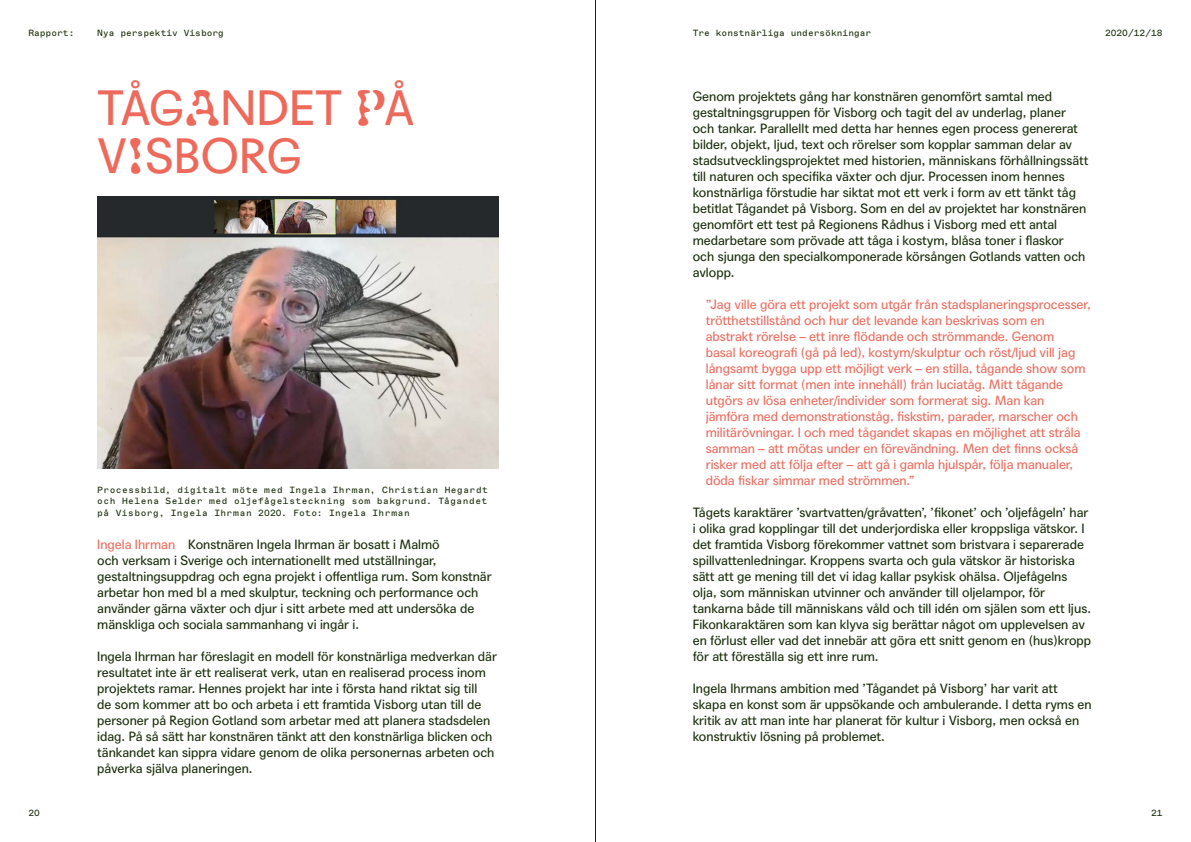
<style>
.page{position:relative;width:1191px;height:842px;background:#fff}
.page>*{position:absolute;margin:0;border:0;box-sizing:border-box;transform-origin:0 0}
.t1{font:48px/48px "Agipo";color:#ed6a5b}
.t2{font:13px/16px "Agipo";color:#182c09}
.t3{font:13px/16px "Agipo";color:#ed6a5b}
.t4{font:9px/11.5px "Marfa Pre Mono";color:#182c09;text-align:justify}
.s1{font-family:"Version 2 A"}
.s2{color:#ed6a5b}
</style>
<div class="page">
<hr style="left:595px;top:0;width:1px;height:842px;background:#182c09">
<img style="left:97px;top:197px;width:401px;height:272px">
<p class="t4" style="left:28px;top:27px;width:48px">Rapport:</p>
<p class="t4" style="left:97px;top:27px;width:128px">Nya perspektiv Visborg</p>
<p class="t4" style="left:693px;top:27px;width:180px">Tre konstnärliga undersökningar</p>
<p class="t4" style="left:1105px;top:27px;width:59px">2020/12/18</p>
<h1 class="t1" style="left:97px;top:80px;width:319px">TÅG<span class="s1">A</span>NDET <span class="s1">P</span>Å<br>V<span class="s1">I</span>SBORG</h1>
<p class="t4" style="left:97px;top:484px;width:392px">Processbild, digitalt möte med Ingela Ihrman, Christian Hegardt och Helena Selder med oljefågelsteckning som bakgrund. Tågandet på Visborg, Ingela Ihrman 2020. Foto: Ingela Ihrman</p>
<p class="t2" style="left:97px;top:535px;width:396px"><span class="s2">Ingela Ihrman</span> Konstnären Ingela Ihrman är bosatt i Malmö<br>och verksam i Sverige och internationellt med utställningar, gestaltningsuppdrag och egna projekt i offentliga rum. Som konstnär arbetar hon med bl a med skulptur, teckning och performance och använder gärna växter och djur i sitt arbete med att undersöka de mänskliga och sociala sammanhang vi ingår i.</p>
<p class="t2" style="left:97px;top:647px;width:401px">Ingela Ihrman har föreslagit en modell för konstnärliga medverkan där resultatet inte är ett realiserat verk, utan en realiserad process inom projektets ramar. Hennes projekt har inte i första hand riktat sig till<br>de som kommer att bo och arbeta i ett framtida Visborg utan till de personer på Region Gotland som arbetar med att planera stadsdelen idag. På så sätt har konstnären tänkt att den konstnärliga blicken och tänkandet kan sippra vidare genom de olika personernas arbeten och påverka själva planeringen.</p>
<p class="t2" style="left:693px;top:87px;width:397px">Genom projektets gång har konstnären genomfört samtal med gestaltningsgruppen för Visborg och tagit del av underlag, planer och tankar. Parallellt med detta har hennes egen process genererat bilder, objekt, ljud, text och rörelser som kopplar samman delar av stadsutvecklingsprojektet med historien, människans förhållningssätt till naturen och specifika växter och djur. Processen inom hennes konstnärliga förstudie har siktat mot ett verk i form av ett tänkt tåg betitlat Tågandet på Visborg. Som en del av projektet har konstnären genomfört ett test på Regionens Rådhus i Visborg med ett antal medarbetare som prövade att tåga i kostym, blåsa toner i flaskor och sjunga den specialkomponerade körsången Gotlands vatten och avlopp.</p>
<p class="t3" style="left:706px;top:295px;width:386px">”Jag ville göra ett projekt som utgår från stadsplaneringsprocesser, trötthetstillstånd och hur det levande kan beskrivas som en abstrakt rörelse – ett inre flödande och strömmande. Genom<br>basal koreografi (gå på led), kostym/skulptur och röst/ljud vill jag långsamt bygga upp ett möjligt verk – en stilla, tågande show som lånar sitt format (men inte innehåll) från luciatåg. Mitt tågande utgörs av lösa enheter/individer som formerat sig. Man kan jämföra med demonstrationståg, fiskstim, parader, marscher och militärövningar. I och med tågandet skapas en möjlighet att stråla samman – att mötas under en förevändning. Men det finns också risker med att följa efter – att gå i gamla hjulspår, följa manualer, döda fiskar simmar med strömmen.”</p>
<p class="t2" style="left:693px;top:503px;width:400px">Tågets karaktärer ’svartvatten/gråvatten’, ’fikonet’ och ’oljefågeln’ har i olika grad kopplingar till det underjordiska eller kroppsliga vätskor. I det framtida Visborg förekommer vattnet som bristvara i separerade spillvattenledningar. Kroppens svarta och gula vätskor är historiska sätt att ge mening till det vi idag kallar psykisk ohälsa. Oljefågelns olja, som människan utvinner och använder till oljelampor, för tankarna både till människans våld och till idén om själen som ett ljus.<br>Fikonkaraktären som kan klyva sig berättar något om upplevelsen av en förlust eller vad det innebär att göra ett snitt genom en (hus)kropp för att föreställa sig ett inre rum.</p>
<p class="t2" style="left:693px;top:679px;width:400px">Ingela Ihrmans ambition med ’Tågandet på Visborg’ har varit att skapa en konst som är uppsökande och ambulerande. I detta ryms en kritik av att man inte har planerat för kultur i Visborg, men också en konstruktiv lösning på problemet.</p>
<p class="t4" style="left:28px;top:808px;width:13px">20</p>
<p class="t4" style="left:1151px;top:808px;width:13px">21</p>
</div>
